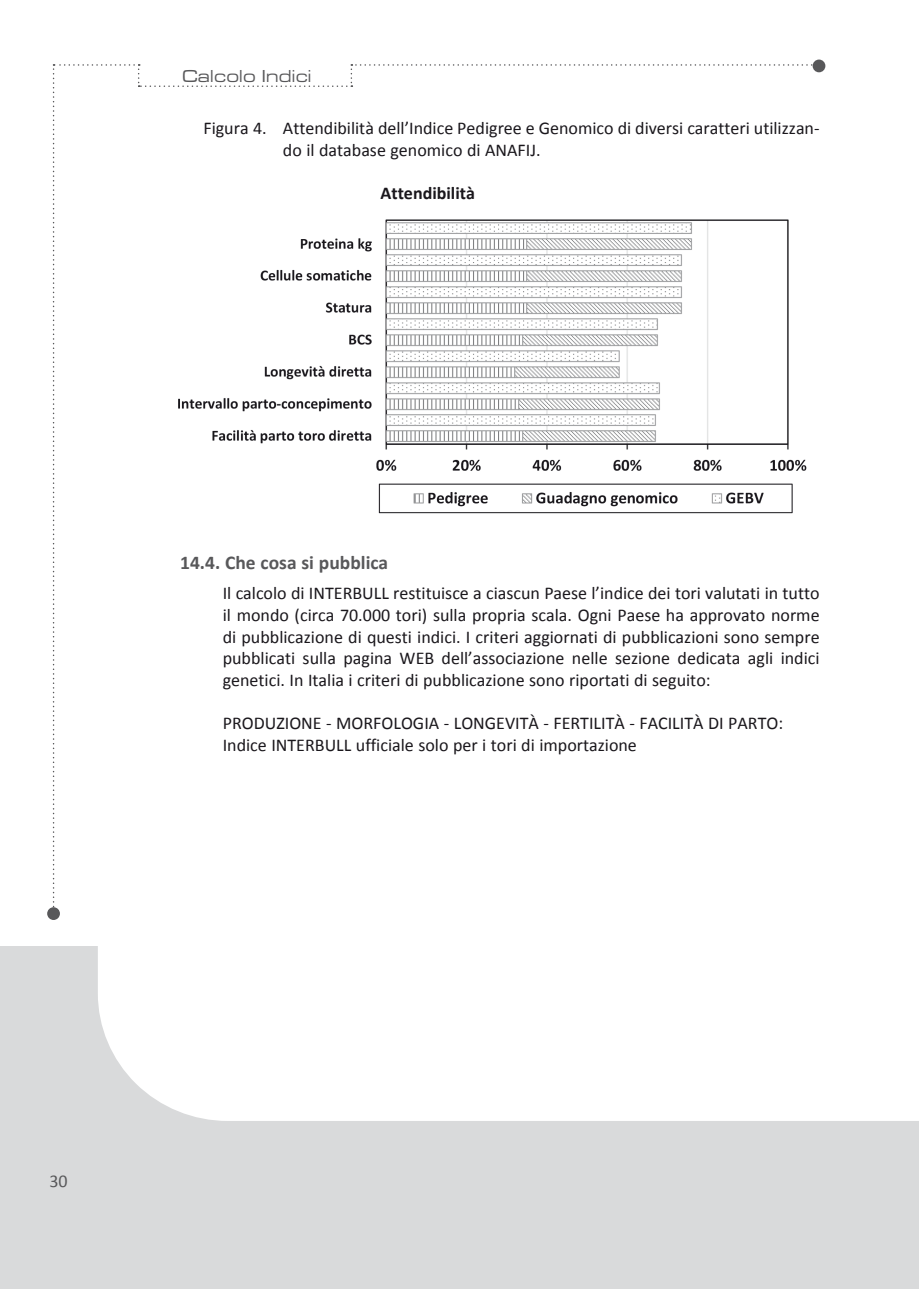
<style>
.page{position:relative;width:919px;height:1289px;background:#fff}
.page>*{position:absolute;margin:0;border:0;box-sizing:border-box;transform-origin:0 0}
.rientro7_TIT{font:700 19.5px "Calibri";color:#58585a}
.rientro7{font:18px/21.6px "Calibri";color:#1a171c;text-align:justify}
.rientro8{font:18px/21.6px "Calibri";color:#1a171c}
.t1{font:18px "Microgramma D Medi Exte";letter-spacing:.05em;color:#58585a}
.rientro7-2{font:700 18px "Calibri";color:#1a171c}
.t2{font:18px "Calibri";color:#58585a}
</style>
<div class="page">
<div style="left:0;top:946px;width:918px;height:342px;background:#d9dadb"></div>
<div style="left:812px;top:60px;width:13px;height:12px;background:#58585a;border-radius:50%"></div>
<div style="left:47px;top:907px;width:13px;height:13px;background:#58585a;border-radius:50%"></div>
<div style="left:98px;top:946px;width:820px;height:174px;background:#fff"></div>
<img style="left:178px;top:219px;width:629px;height:295px">
<p class="t1" style="left:182px;top:64px;width:130px">Calcolo Indici</p>
<p class="rientro8" style="left:283px;top:116px;width:538px;text-indent:-80px">Figura 4. Attendibilità dell’Indice Pedigree e Genomico di diversi caratteri utilizzan&shy;do il database genomico di ANAFIJ.</p>
<p class="rientro7-2" style="left:380px;top:182px;width:96px">Attendibilità</p>
<p class="rientro7_TIT" style="left:180px;top:550px;width:209px">14.4. Che cosa si pubblica</p>
<p class="rientro7" style="left:223px;top:581px;width:598px">Il calcolo di INTERBULL restituisce a ciascun Paese l’indice dei tori valutati in tutto il mondo (circa 70.000 tori) sulla propria scala. Ogni Paese ha approvato norme di pubblicazione di questi indici. I criteri aggiornati di pubblicazioni sono sempre pubblicati sulla pagina WEB dell’associazione nelle sezione dedicata agli indici genetici. In Italia i criteri di pubblicazione sono riportati di seguito:</p>
<p class="rientro7" style="left:223px;top:711px;width:562px">PRODUZIONE - MORFOLOGIA - LONGEVITÀ - FERTILITÀ - FACILITÀ DI PARTO:</p>
<p class="rientro7" style="left:223px;top:733px;width:415px">Indice INTERBULL ufficiale solo per i tori di importazione</p>
<p class="t2" style="left:49px;top:1170px;width:20px">30</p>
</div>
